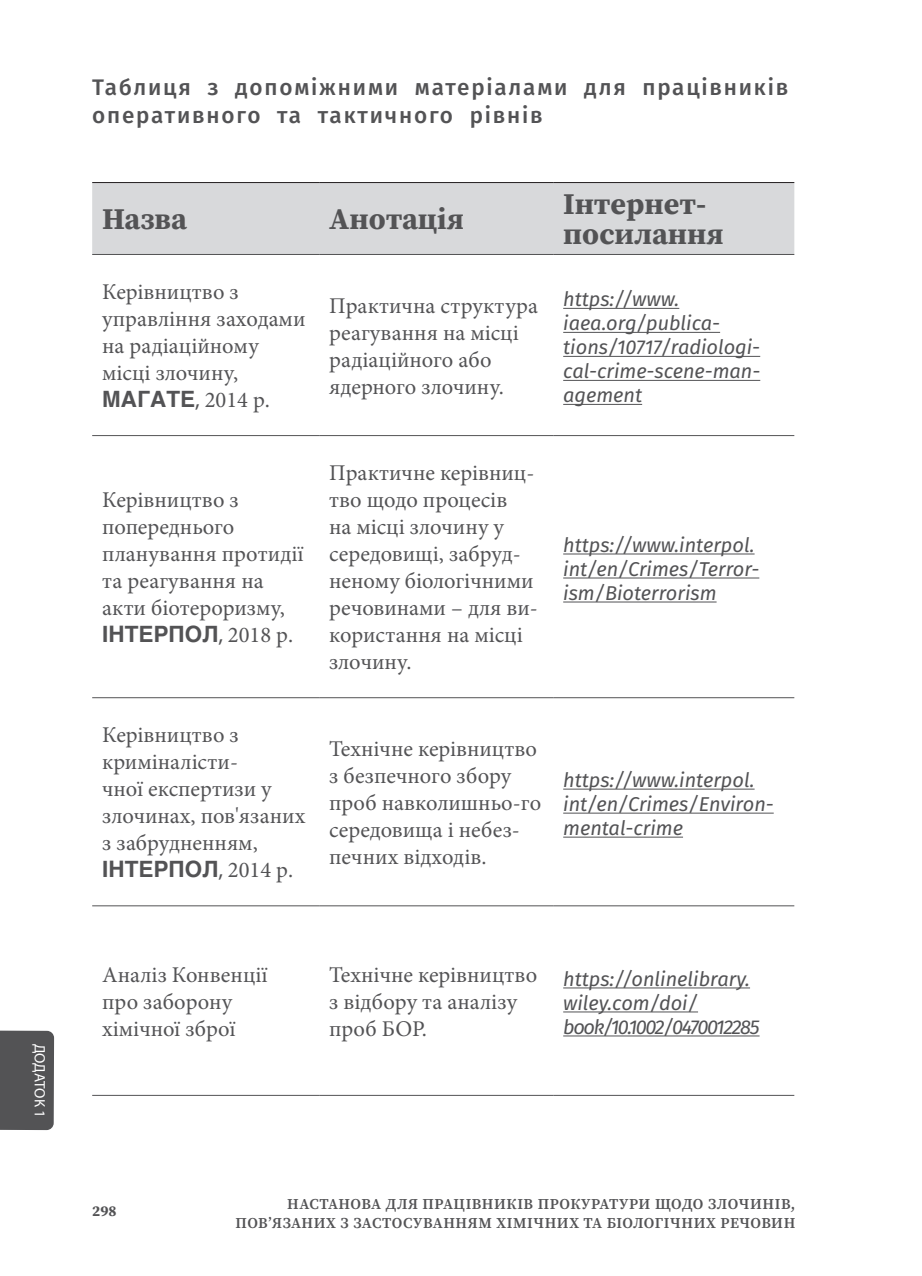
<style>
.page{position:relative;width:922px;height:1276px;background:#fff}
.page>*{position:absolute;margin:0;border:0;box-sizing:border-box;transform-origin:0 0}
.Table_TITLE{font:700 30px/30px "Source Serif Pro";color:#535355}
.Text{font:22.5px/27px "Minion Pro";color:#535355}
.Table_SUBTITLE{font:22.5px/27px "Minion Pro";color:#535355}
.TITLE_Dida{font:500 22.5px/27.5px "Fira GO";letter-spacing:.08em;color:#535355}
.Text-2{font:italic 20px/24px "Fira GO";color:#535355}
.t1{font:600 15px/19.5px "Source Serif Pro";letter-spacing:.04em;color:#535355;text-align:right}
.t2{font:15px "Myriad Pro";letter-spacing:-.015em;color:#fff}
.t3{font:700 15px "Source Serif Pro";color:#535355}
.s1{font-family:"Helvetica";font-weight:700}
.s2{font-family:"Myriad Pro"}
</style>
<div class="page">
<div style="left:0;top:1030px;width:54px;height:100px;background:#535355"></div>
<div style="left:92px;top:183px;width:702px;height:71px;background:#d8d9db"></div>
<hr style="left:92px;top:182px;width:227px;height:1px;background:#231f20">
<hr style="left:319px;top:182px;width:234px;height:1px;background:#231f20">
<hr style="left:553px;top:182px;width:241px;height:1px;background:#231f20">
<hr style="left:92px;top:254px;width:227px;height:1px;background:#535355">
<hr style="left:319px;top:254px;width:234px;height:1px;background:#535355">
<hr style="left:553px;top:254px;width:241px;height:1px;background:#535355">
<hr style="left:92px;top:435px;width:227px;height:1px;background:#535355">
<hr style="left:92px;top:697px;width:227px;height:1px;background:#535355">
<hr style="left:92px;top:905px;width:227px;height:1px;background:#535355">
<hr style="left:92px;top:1095px;width:227px;height:1px;background:#535355">
<hr style="left:319px;top:435px;width:234px;height:1px;background:#535355">
<hr style="left:319px;top:697px;width:234px;height:1px;background:#535355">
<hr style="left:319px;top:905px;width:234px;height:1px;background:#535355">
<hr style="left:319px;top:1095px;width:234px;height:1px;background:#535355">
<hr style="left:553px;top:435px;width:241px;height:1px;background:#535355">
<hr style="left:553px;top:697px;width:241px;height:1px;background:#535355">
<hr style="left:553px;top:905px;width:241px;height:1px;background:#535355">
<hr style="left:553px;top:1095px;width:241px;height:1px;background:#535355">
<hr style="left:563px;top:308px;width:116px;height:1px;background:#535355">
<hr style="left:563px;top:332px;width:157px;height:1px;background:#535355">
<hr style="left:563px;top:356px;width:197px;height:1px;background:#535355">
<hr style="left:563px;top:380px;width:197px;height:1px;background:#535355">
<hr style="left:563px;top:404px;width:79px;height:1px;background:#535355">
<hr style="left:563px;top:553px;width:191px;height:1px;background:#535355">
<hr style="left:563px;top:577px;width:196px;height:1px;background:#535355">
<hr style="left:563px;top:601px;width:153px;height:1px;background:#535355">
<hr style="left:563px;top:788px;width:191px;height:1px;background:#535355">
<hr style="left:563px;top:812px;width:210px;height:1px;background:#535355">
<hr style="left:563px;top:836px;width:120px;height:1px;background:#535355">
<hr style="left:563px;top:987px;width:186px;height:1px;background:#535355">
<hr style="left:563px;top:1011px;width:135px;height:1px;background:#535355">
<hr style="left:563px;top:1035px;width:196px;height:1px;background:#535355">
<p class="t2" style="left:49px;top:1044px;width:75px;rotate:90deg">ДОДАТОК 1</p>
<p class="TITLE_Dida" style="left:92px;top:74px;width:697px">Таблиця з допоміжними матеріалами для працівників оперативного та тактичного рівнів</p>
<p class="Table_TITLE" style="left:102px;top:204px;width:86px">Назва</p>
<p class="Table_TITLE" style="left:329px;top:204px;width:136px">Анотація</p>
<p class="Table_TITLE" style="left:563px;top:189px;width:162px">Інтернет&shy;посилання</p>
<p class="Table_SUBTITLE" style="left:102px;top:279px;width:205px">Керівництво з управління заходами на радіаційному місці злочину,<br><span class="s1">МАГАТЕ</span><span class="s2">,</span> 2014 р.</p>
<p class="Table_SUBTITLE" style="left:102px;top:487px;width:203px">Керівництво з попереднього планування протидії та реагування на акти біотероризму,<br><span class="s1">ІНТЕРПОЛ</span><span class="s2">,</span> 2018 р.</p>
<p class="Table_SUBTITLE" style="left:102px;top:722px;width:204px">Керівництво з криміналісти-<br>чної експертизи у злочинах, пов'язаних з забрудненням,<br><span class="s1">ІНТЕРПОЛ</span><span class="s2">,</span> 2014 р.</p>
<p class="Text" style="left:329px;top:292px;width:210px">Практична структура реагування на місці радіаційного або ядерного злочину.</p>
<p class="Text-2" style="left:563px;top:287px;width:198px">https://www. iaea.org/publica&shy;tions/10717/radiologi&shy;cal-crime-scene-man&shy;agement</p>
<p class="Text" style="left:329px;top:460px;width:210px">Практичне керівниц&shy;тво щодо процесів<br>на місці злочину у середовищі, забруд&shy;неному біологічними речовинами – для ви&shy;користання на місці злочину.</p>
<p class="Text-2" style="left:563px;top:533px;width:197px">https://www.interpol. int/en/Crimes/Terror&shy;ism/Bioterrorism</p>
<p class="Text" style="left:329px;top:735px;width:213px">Технічне керівництво з безпечного збору проб навколишньо-го середовища і небез&shy;печних відходів.</p>
<p class="Text-2" style="left:563px;top:768px;width:212px">https://www.interpol. int/en/Crimes/Environ&shy;mental-crime</p>
<p class="Table_SUBTITLE" style="left:102px;top:961px;width:167px">Аналіз Конвенції</p>
<p class="Table_SUBTITLE" style="left:102px;top:988px;width:135px">про заборону хімічної зброї</p>
<p class="Text" style="left:329px;top:961px;width:209px">Технічне керівництво з відбору та аналізу проб БОР.</p>
<p class="Text-2" style="left:563px;top:967px;width:198px">https://onlinelibrary. wiley.com/doi/ book/10.1002/0470012285</p>
<p class="t3" style="left:92px;top:1200px;width:26px">298</p>
<p class="t1" style="left:235px;top:1193px;width:561px">НАСТАНОВА ДЛЯ ПРАЦІВНИКІВ ПРОКУРАТУРИ ЩОДО ЗЛОЧИНІВ,<br>ПОВ’ЯЗАНИХ З ЗАСТОСУВАННЯМ ХІМІЧНИХ ТА БІОЛОГІЧНИХ РЕЧОВИН</p>
</div>
